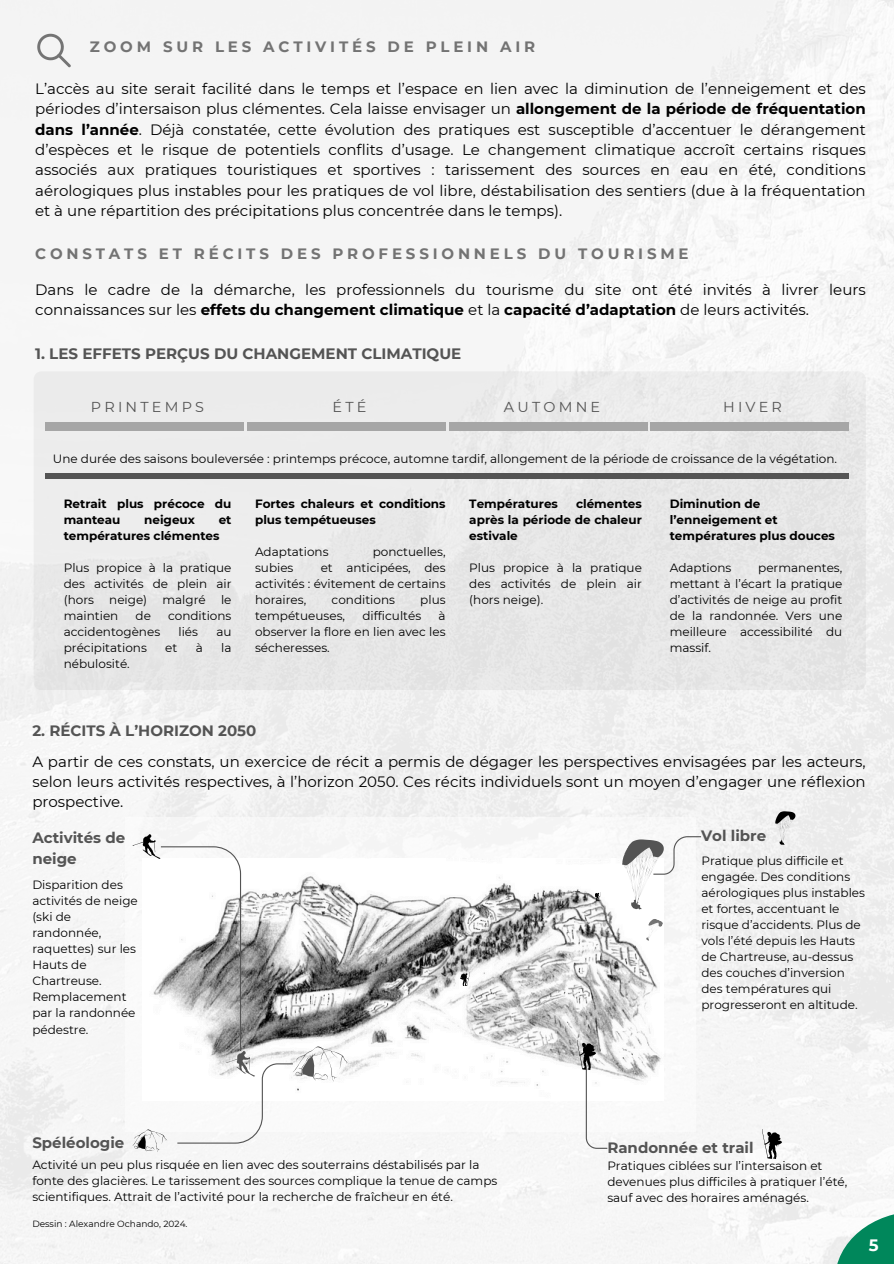
<style>
.page{position:relative;width:894px;height:1264px;background:#fff}
.page>*{position:absolute;margin:0;border:0;box-sizing:border-box;transform-origin:0 0}
.t1{font:700 16.5px "Montserrat";color:#feffff}
.t2{font:15px/20.2px "Montserrat";color:#000;text-align:justify}
.t3{font:700 15px/20.2px "Montserrat";color:#545454}
.t4{font:700 15px "Montserrat";letter-spacing:.255em;color:#737373}
.t5{font:14.4px "Montserrat";letter-spacing:.225em;color:#545454}
.t6{font:12px/16px "Montserrat";color:#000;text-align:justify}
.t7{font:700 12px/16px "Montserrat";color:#000}
.t8{font:9px "Montserrat";color:#000}
.s1{font-weight:700}
</style>
<div class="page">
<div style="left:0;top:0;width:893px;height:1263px;background:#f5f5f5"></div>
<div style="left:125px;top:817px;width:569px;height:314px;background:#fff"></div>
<img style="left:348px;top:859px;width:313px;height:227px">
<img style="left:577px;top:1040px;width:18px;height:29px">
<svg style="left:460px;top:972px;width:9px;height:13px"></svg>
<svg style="left:595px;top:892px;width:5px;height:8px"></svg>
<svg style="left:642px;top:917px;width:21px;height:26px"></svg>
<svg style="left:622px;top:836px;width:80px;height:73px"></svg>
<svg style="left:585px;top:1067px;width:23px;height:82px"></svg>
<svg style="left:775px;top:811px;width:20px;height:34px"></svg>
<img style="left:762px;top:1129px;width:19px;height:29px">
<svg style="left:132px;top:834px;width:216px;height:317px"></svg>
<div style="left:34px;top:371px;width:831px;height:319px;background:#e9e9e9"></div>
<div style="left:45px;top:422px;width:198px;height:8px;background:#a6a6a6"></div>
<div style="left:247px;top:422px;width:198px;height:8px;background:#a6a6a6"></div>
<div style="left:650px;top:422px;width:198px;height:8px;background:#a6a6a6"></div>
<div style="left:450px;top:422px;width:198px;height:8px;background:#a6a6a6"></div>
<div style="left:45px;top:473px;width:803px;height:6px;background:#545454"></div>
<svg style="left:37px;top:34px;width:34px;height:33px"></svg>
<svg style="left:834px;top:1214px;width:59px;height:49px;fill:#00875b"></svg>
<p class="t4" style="left:90px;top:38px;width:446px">ZOOM SUR LES ACTIVITÉS DE PLEIN AIR</p>
<p class="t2" style="left:35px;top:79px;width:831px">L’accès au site serait facilité dans le temps et l’espace en lien avec la diminution de l’enneigement et des périodes d’intersaison plus clémentes. Cela laisse envisager un <span class="s1">allongement de la période de fréquentation dans l’année</span>. Déjà constatée, cette évolution des pratiques est susceptible d’accentuer le dérangement d’espèces et le risque de potentiels conflits d’usage. Le changement climatique accroît certains risques associés aux pratiques touristiques et sportives : tarissement des sources en eau en été, conditions aérologiques plus instables pour les pratiques de vol libre, déstabilisation des sentiers (due à la fréquentation et à une répartition des précipitations plus concentrée dans le temps).</p>
<h3 class="t4" style="left:35px;top:244px;width:654px">CONSTATS ET RÉCITS DES PROFESSIONNELS DU TOURISME</h3>
<p class="t2" style="left:35px;top:279px;width:831px">Dans le cadre de la démarche, les professionnels du tourisme du site ont été invités à livrer leurs connaissances sur les <span class="s1">effets du changement climatique</span> et la <span class="s1">capacité d’adaptation</span> de leurs activités.</p>
<h5 class="t3" style="left:35px;top:344px;width:427px">1. LES EFFETS PERÇUS DU CHANGEMENT CLIMATIQUE</h5>
<h5 class="t5" style="left:91px;top:398px;width:115px">PRINTEMPS</h5>
<h5 class="t5" style="left:332px;top:398px;width:35px">ÉTÉ</h5>
<h6 class="t5" style="left:503px;top:398px;width:98px">AUTOMNE</h6>
<h6 class="t5" style="left:723px;top:398px;width:60px">HIVER</h6>
<p class="t6" style="left:53px;top:450px;width:785px">Une durée des saisons bouleversée : printemps précoce, automne tardif, allongement de la période de croissance de la végétation.</p>
<h3 class="t7" style="left:64px;top:495px;width:169px">Retrait plus précoce du manteau</h3>
<h3 class="t7" style="left:144px;top:511px;width:52px">neigeux</h3>
<h3 class="t7" style="left:64px;top:511px;width:169px;text-indent:155px">et températures clémentes</h3>
<p class="t6" style="left:64px;top:559px;width:169px">Plus propice à la pratique des activités de plein air (hors</p>
<p class="t6" style="left:109px;top:591px;width:40px">neige)</p>
<p class="t6" style="left:162px;top:591px;width:45px">malgré</p>
<p class="t6" style="left:221px;top:591px;width:12px">le</p>
<p class="t6" style="left:64px;top:607px;width:56px">maintien</p>
<p class="t6" style="left:135px;top:607px;width:17px">de</p>
<p class="t6" style="left:168px;top:607px;width:65px">conditions</p>
<p class="t6" style="left:64px;top:623px;width:98px">accidentogènes</p>
<p class="t6" style="left:178px;top:623px;width:21px">liés</p>
<p class="t6" style="left:216px;top:623px;width:17px">au</p>
<p class="t6" style="left:64px;top:639px;width:85px">précipitations</p>
<p class="t6" style="left:165px;top:639px;width:14px">et</p>
<p class="t6" style="left:196px;top:639px;width:9px">à</p>
<p class="t6" style="left:221px;top:639px;width:12px">la</p>
<p class="t6" style="left:64px;top:655px;width:68px">nébulosité.</p>
<h6 class="t7" style="left:255px;top:495px;width:192px">Fortes chaleurs et conditions plus tempétueuses</h6>
<h5 class="t6" style="left:255px;top:543px;width:75px">Adaptations</h5>
<h5 class="t6" style="left:372px;top:543px;width:74px">ponctuelles,</h5>
<h5 class="t6" style="left:255px;top:559px;width:40px">subies</h5>
<h5 class="t6" style="left:255px;top:559px;width:192px;text-indent:66px">et anticipées, des activités : évitement de certains horaires,</h5>
<h5 class="t6" style="left:331px;top:591px;width:65px">conditions</h5>
<h5 class="t6" style="left:420px;top:591px;width:27px">plus</h5>
<h5 class="t6" style="left:255px;top:607px;width:92px">tempétueuses,</h5>
<h5 class="t6" style="left:362px;top:607px;width:60px">difficultés</h5>
<h5 class="t6" style="left:255px;top:607px;width:192px;text-indent:183px">à observer la flore en lien avec les sécheresses.</h5>
<h6 class="t3" style="left:32px;top:720px;width:225px">2. RÉCITS À L’HORIZON 2050</h6>
<p class="t7" style="left:469px;top:495px;width:90px">Températures</p>
<p class="t7" style="left:469px;top:495px;width:174px;text-align:justify;text-indent:107px">clémentes après la période de chaleur estivale</p>
<p class="t6" style="left:469px;top:559px;width:174px">Plus propice à la pratique des activités de plein air (hors neige).</p>
<h6 class="t7" style="left:669px;top:495px;width:167px">Diminution de l’enneigement et températures plus douces</h6>
<h1 class="t6" style="left:669px;top:559px;width:63px">Adaptions</h1>
<h1 class="t6" style="left:669px;top:559px;width:174px;text-indent:88px">permanentes, mettant à l’écart la pratique d’activités de neige au profit de la randonnée. Vers une meilleure accessibilité du massif.</h1>
<p class="t2" style="left:32px;top:751px;width:834px">A partir de ces constats, un exercice de récit a permis de dégager les perspectives envisagées par les acteurs, selon leurs activités respectives, à l’horizon 2050. Ces récits individuels sont un moyen d’engager une réflexion prospective.</p>
<h1 class="t3" style="left:32px;top:827px;width:94px">Activités de neige</h1>
<h4 class="t6" style="left:32px;top:877px;width:107px;text-align:left">Disparition des activités de neige (ski de randonnée, raquettes) sur les<br>Hauts de<br>Chartreuse.<br>Remplacement par la randonnée pédestre.</h4>
<p class="t3" style="left:32px;top:1132px;width:93px">Spéléologie</p>
<h4 class="t6" style="left:32px;top:1156px;width:466px;text-align:left">Activité un peu plus risquée en lien avec des souterrains déstabilisés par la fonte des glacières. Le tarissement des sources complique la tenue de camps scientifiques. Attrait de l’activité pour la recherche de fraîcheur en été.</h4>
<p class="t8" style="left:32px;top:1217px;width:157px">Dessin : Alexandre Ochando, 2024.</p>
<h3 class="t3" style="left:700px;top:825px;width:67px">Vol libre</h3>
<h4 class="t6" style="left:701px;top:852px;width:165px;text-align:left">Pratique plus difficile et engagée. Des conditions aérologiques plus instables et fortes, accentuant le risque d’accidents. Plus de vols l’été depuis les Hauts de Chartreuse, au-dessus des couches d’inversion des températures qui progresseront en altitude.</h4>
<p class="t3" style="left:607px;top:1137px;width:148px">Randonnée et trail</p>
<h4 class="t6" style="left:607px;top:1157px;width:241px;text-align:left">Pratiques ciblées sur l’intersaison et devenues plus difficiles à pratiquer l’été, sauf avec des horaires aménagés.</h4>
<p class="t1" style="left:868px;top:1234px;width:11px">5</p>
</div>
